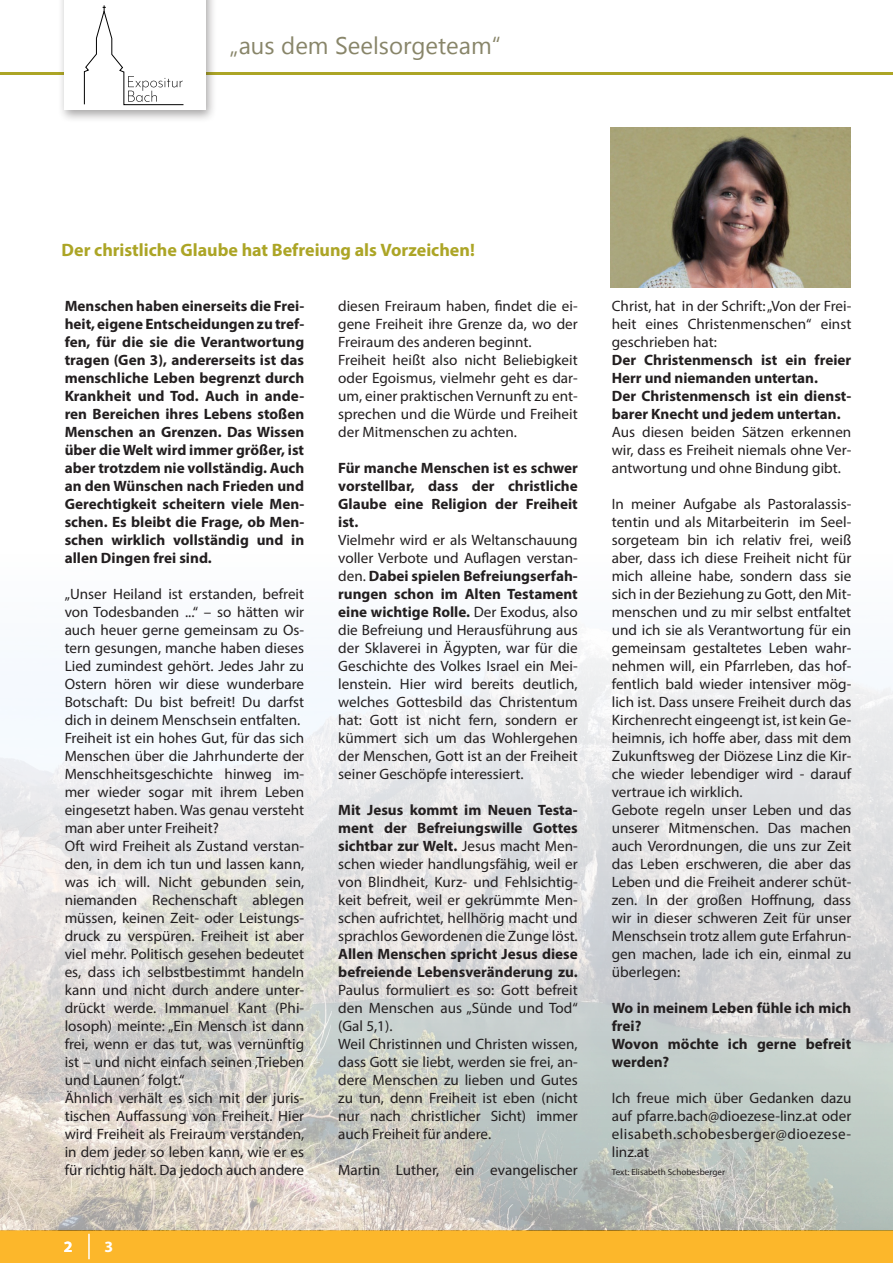
<style>
.page{position:relative;width:893px;height:1263px;background:#fff}
.page>*{position:absolute;margin:0;border:0;box-sizing:border-box;transform-origin:0 0}
.t1{font:24px "Myanmar Text";color:#888569}
.t2{font:700 18px "Myriad Pro";color:#aca526}
.t3{font:700 15.75px "Myriad Pro";color:#fff}
.Fließtext{font:15px/18px "Myriad Pro";color:#231f20;text-align:justify}
.Fließtext-2{font:700 15px/18px "Myriad Pro";color:#231f20}
.Fließtext-3{font:9px "Myriad Pro";color:#231f20}
.s1{font-weight:700}
</style>
<div class="page">
<div style="left:0;top:1230px;width:893px;height:33px;background:#fcb72b"></div>
<hr style="left:88px;top:1234px;width:2px;height:25px;background:#fff">
<hr style="left:0;top:72px;width:893px;height:3px;background:#aca526">
<div style="left:57px;top:0;width:160px;height:123px;background:#231f20;opacity:.4"></div>
<div style="left:64px;top:0;width:141px;height:109px;background:#fff"></div>
<svg style="left:83px;top:5px;width:101px;height:101px"></svg>
<img style="left:0;top:633px;width:893px;height:597px">
<img style="left:611px;top:128px;width:239px;height:159px">
<p class="t1" style="left:230px;top:32px;width:273px">„aus dem Seelsorgeteam“</p>
<p class="t2" style="left:62px;top:238px;width:415px">Der christliche Glaube hat Befreiung als Vorzeichen!</p>
<p class="Fließtext-2" style="left:65px;top:296px;width:241px;text-align:justify">Menschen haben einerseits die Frei&shy;heit, eigene Entscheidungen zu tref&shy;fen, für die sie die Verantwortung tragen (Gen 3), andererseits ist das menschliche Leben begrenzt durch Krankheit und Tod. Auch in ande&shy;ren Bereichen ihres Lebens stoßen Menschen an Grenzen. Das Wissen über die Welt wird immer größer, ist aber trotzdem nie vollständig. Auch an den Wünschen nach Frieden und Gerechtigkeit scheitern viele Men&shy;schen. Es bleibt die Frage, ob Men&shy;schen wirklich vollständig und in allen Dingen frei sind.</p>
<p class="Fließtext" style="left:65px;top:585px;width:241px">„Unser Heiland ist erstanden, befreit von Todesbanden ...“ – so hätten wir auch heuer gerne gemeinsam zu Os&shy;tern gesungen, manche haben dieses Lied zumindest gehört. Jedes Jahr zu Ostern hören wir diese wunderbare Botschaft: Du bist befreit! Du darfst dich in deinem Menschsein entfalten.</p>
<p class="Fließtext" style="left:65px;top:729px;width:241px">Freiheit ist ein hohes Gut, für das sich Menschen über die Jahrhunderte der Menschheitsgeschichte hinweg im&shy;mer wieder sogar mit ihrem Leben eingesetzt haben. Was genau versteht man aber unter Freiheit?</p>
<p class="Fließtext" style="left:65px;top:837px;width:241px">Oft wird Freiheit als Zustand verstan&shy;den, in dem ich tun und lassen kann, was ich will. Nicht gebunden sein, niemanden Rechenschaft ablegen müssen, keinen Zeit- oder Leistungs&shy;druck zu verspüren. Freiheit ist aber viel mehr. Politisch gesehen bedeutet es, dass ich selbstbestimmt handeln kann und nicht durch andere unter&shy;drückt werde. Immanuel Kant (Phi&shy;losoph) meinte: „Ein Mensch ist dann frei, wenn er das tut, was vernünftig ist – und nicht einfach seinen ‚Trieben und Launen´ folgt.“</p>
<p class="Fließtext" style="left:65px;top:1089px;width:241px">Ähnlich verhält es sich mit der juris&shy;tischen Auffassung von Freiheit. Hier wird Freiheit als Freiraum verstanden, in dem jeder so leben kann, wie er es für richtig hält. Da jedoch auch andere</p>
<p class="t3" style="left:64px;top:1237px;width:10px">2</p>
<p class="t3" style="left:104px;top:1237px;width:10px">3</p>
<p class="Fließtext" style="left:338px;top:297px;width:241px">diesen Freiraum haben, findet die ei&shy;gene Freiheit ihre Grenze da, wo der Freiraum des anderen beginnt.</p>
<p class="Fließtext" style="left:338px;top:351px;width:241px">Freiheit heißt also nicht Beliebigkeit oder Egoismus, vielmehr geht es dar&shy;um, einer praktischen Vernunft zu ent&shy;sprechen und die Würde und Freiheit der Mitmenschen zu achten.</p>
<p class="Fließtext-2" style="left:338px;top:458px;width:241px;text-align:justify">Für manche Menschen ist es schwer vorstellbar, dass der christliche Glaube eine Religion der Freiheit ist.</p>
<p class="Fließtext" style="left:338px;top:531px;width:241px">Vielmehr wird er als Weltanschauung voller Verbote und Auflagen verstan&shy;den. <span class="s1">Dabei spielen Befreiungserfah&shy;rungen schon im Alten Testament eine wichtige Rolle.</span> Der Exodus, also die Befreiung und Herausführung aus der Sklaverei in Ägypten, war für die Geschichte des Volkes Israel ein Mei&shy;lenstein. Hier wird bereits deutlich, welches Gottesbild das Christentum hat: Gott ist nicht fern, sondern er kümmert sich um das Wohlergehen der Menschen, Gott ist an der Freiheit seiner Geschöpfe interessiert.</p>
<p class="Fließtext" style="left:338px;top:801px;width:241px"><span class="s1">Mit Jesus kommt im Neuen Testa&shy;ment der Befreiungswille Gottes sichtbar zur Welt.</span> Jesus macht Men&shy;schen wieder handlungsfähig, weil er von Blindheit, Kurz- und Fehlsichtig&shy;keit befreit, weil er gekrümmte Men&shy;schen aufrichtet, hellhörig macht und sprachlos Gewordenen die Zunge löst.<br><span class="s1">Allen Menschen spricht Jesus diese befreiende Lebensveränderung zu.<br></span>Paulus formuliert es so: Gott befreit den Menschen aus „Sünde und Tod“ (Gal 5,1).</p>
<p class="Fließtext" style="left:338px;top:1035px;width:241px">Weil Christinnen und Christen wissen, dass Gott sie liebt, werden sie frei, an&shy;dere Menschen zu lieben und Gutes zu tun, denn Freiheit ist eben (nicht nur nach christlicher Sicht) immer auch Freiheit für andere.</p>
<p class="Fließtext" style="left:338px;top:1161px;width:241px">Martin Luther, ein evangelischer</p>
<p class="Fließtext" style="left:612px;top:297px;width:241px">Christ, hat in der Schrift: „Von der Frei&shy;heit eines Christenmenschen“ einst geschrieben hat:</p>
<p class="Fließtext-2" style="left:612px;top:350px;width:241px">Der Christenmensch ist ein freier<br>Herr und niemanden untertan.</p>
<p class="Fließtext-2" style="left:612px;top:386px;width:241px">Der Christenmensch ist ein dienst&shy;barer Knecht und jedem untertan.</p>
<p class="Fließtext" style="left:612px;top:423px;width:241px">Aus diesen beiden Sätzen erkennen wir, dass es Freiheit niemals ohne Ver&shy;antwortung und ohne Bindung gibt.</p>
<p class="Fließtext" style="left:612px;top:495px;width:241px">In meiner Aufgabe als Pastoralassis&shy;tentin und als Mitarbeiterin im Seel&shy;sorgeteam bin ich relativ frei, weiß aber, dass ich diese Freiheit nicht für mich alleine habe, sondern dass sie sich in der Beziehung zu Gott, den Mit&shy;menschen und zu mir selbst entfaltet und ich sie als Verantwortung für ein gemeinsam gestaltetes Leben wahr&shy;nehmen will, ein Pfarrleben, das hof&shy;fentlich bald wieder intensiver mög&shy;lich ist. Dass unsere Freiheit durch das Kirchenrecht eingeengt ist, ist kein Ge&shy;heimnis, ich hoffe aber, dass mit dem Zukunftsweg der Diözese Linz die Kir&shy;che wieder lebendiger wird - darauf vertraue ich wirklich.</p>
<p class="Fließtext" style="left:612px;top:801px;width:241px">Gebote regeln unser Leben und das unserer Mitmenschen. Das machen auch Verordnungen, die uns zur Zeit das Leben erschweren, die aber das Leben und die Freiheit anderer schüt&shy;zen. In der großen Hoffnung, dass wir in dieser schweren Zeit für unser Menschsein trotz allem gute Erfahrun&shy;gen machen, lade ich ein, einmal zu überlegen:</p>
<p class="Fließtext-2" style="left:612px;top:998px;width:241px">Wo in meinem Leben fühle ich mich frei?</p>
<p class="Fließtext-2" style="left:612px;top:1034px;width:241px">Wovon möchte ich gerne befreit werden?</p>
<p class="Fließtext" style="left:612px;top:1089px;width:241px">Ich freue mich über Gedanken dazu auf pfarre.bach@dioezese-linz.at oder elisabeth.schobesberger@dioezese&shy;linz.at</p>
<p class="Fließtext-3" style="left:612px;top:1166px;width:115px">Text: Elisabeth Schobesberger</p>
</div>
